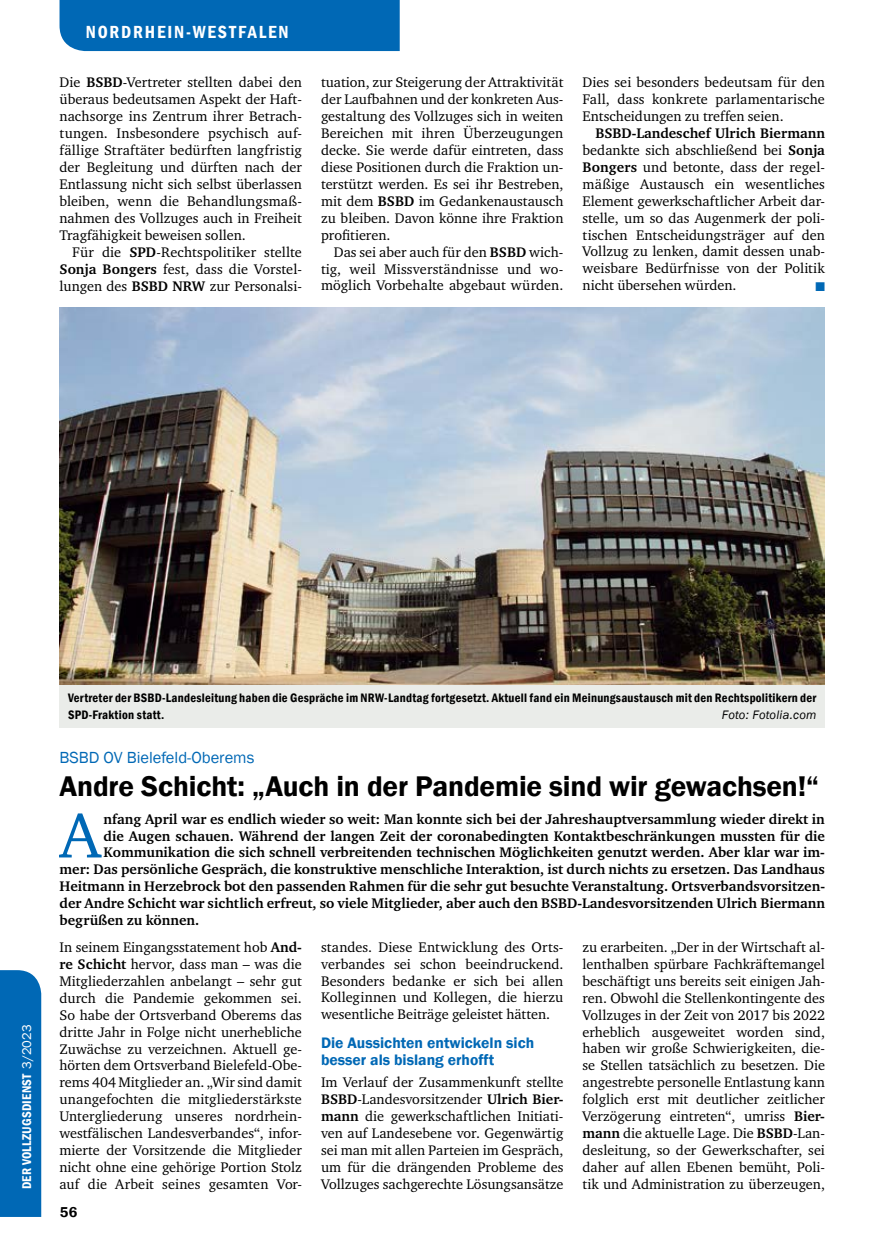
<style>
.page{position:relative;width:876px;height:1251px;background:#fff}
.page>*{position:absolute;margin:0;border:0;box-sizing:border-box;transform-origin:0 0}
.t1{font:64.8px "Charter ITC";color:#0068b5}
.t2{font:600 29.25px "Franklin Gothic";letter-spacing:-.005em;color:#000}
.t3{font:600 condensed 18px "Franklin Gothic";letter-spacing:.1em;color:#fff}
.t4{font:16.5px "Franklin Gothic";color:#0068b5}
.t5{font:600 15.6px/17px "Franklin Gothic";color:#0068b5}
.t6{font:600 14.7px "Franklin Gothic";color:#000}
.t7{font:14.25px/17px "Charter ITC";color:#000;text-align:justify}
.t8{font:700 14.25px "Charter ITC";color:#000}
.t9{font:600 condensed 13.05px "Franklin Gothic";letter-spacing:.015em;color:#fff}
.t10{font:600 condensed 12.6px/17px "Franklin Gothic";letter-spacing:.02em;color:#000}
.t11{font:italic 12.6px "Franklin Gothic";letter-spacing:.015em;color:#000}
.t12{font:12.6px "Zapf Dingbats";color:#0068b5}
.s1{font-weight:700}
.s2{font-weight:400;font-stretch:normal}
</style>
<div class="page">
<div style="left:0;top:970px;width:41px;height:246px;background:#0068b5"></div>
<div style="left:60px;top:0;width:340px;height:51px;background:#0068b5"></div>
<img style="left:60px;top:307px;width:765px;height:378px">
<div style="left:60px;top:685px;width:765px;height:42px;background:#eaece9"></div>
<p class="t3" style="left:86px;top:20px;width:204px">NORDRHEIN-WESTFALEN</p>
<p class="t7" style="left:60px;top:74px;width:244px">Die <span class="s1">BSBD</span>-Vertreter stellten dabei den</p>
<p class="t7" style="left:60px;top:91px;width:244px">überaus bedeutsamen Aspekt der Haft-</p>
<p class="t7" style="left:60px;top:108px;width:244px">nachsorge ins Zentrum ihrer Betrach-</p>
<p class="t7" style="left:60px;top:125px;width:244px">tungen. Insbesondere psychisch auf-</p>
<p class="t7" style="left:60px;top:141px;width:244px">fällige Straftäter bedürften langfristig</p>
<p class="t7" style="left:60px;top:158px;width:244px">der Begleitung und dürften nach der</p>
<p class="t7" style="left:60px;top:175px;width:244px">Entlassung nicht sich selbst überlassen</p>
<p class="t7" style="left:60px;top:192px;width:244px">bleiben, wenn die Behandlungsmaß-</p>
<p class="t7" style="left:60px;top:209px;width:244px">nahmen des Vollzuges auch in Freiheit</p>
<p class="t7" style="left:60px;top:226px;width:188px">Tragfähigkeit beweisen sollen.</p>
<p class="t7" style="left:72px;top:243px;width:231px">Für die <span class="s1">SPD</span>-Rechtspolitiker stellte</p>
<p class="t7" style="left:60px;top:260px;width:244px"><span class="s1">Sonja Bongers</span> fest, dass die Vorstel-</p>
<p class="t7" style="left:60px;top:277px;width:244px">lungen des <span class="s1">BSBD NRW</span> zur Personalsi-</p>
<p class="t7" style="left:321px;top:74px;width:244px">tuation, zur Steigerung der Attraktivität</p>
<p class="t7" style="left:321px;top:91px;width:244px">der Laufbahnen und der konkreten Aus-</p>
<p class="t7" style="left:321px;top:107px;width:244px">gestaltung des Vollzuges sich in weiten</p>
<p class="t7" style="left:321px;top:124px;width:244px">Bereichen mit ihren Überzeugungen</p>
<p class="t7" style="left:321px;top:141px;width:244px">decke. Sie werde dafür eintreten, dass</p>
<p class="t7" style="left:321px;top:158px;width:244px">diese Positionen durch die Fraktion un-</p>
<p class="t7" style="left:321px;top:175px;width:244px">terstützt werden. Es sei ihr Bestreben,</p>
<p class="t7" style="left:321px;top:192px;width:244px">mit dem <span class="s1">BSBD</span> im Gedankenaustausch</p>
<p class="t7" style="left:321px;top:209px;width:244px">zu bleiben. Davon könne ihre Fraktion</p>
<p class="t7" style="left:321px;top:226px;width:71px">profitieren.</p>
<p class="t7" style="left:334px;top:243px;width:231px">Das sei aber auch für den <span class="s1">BSBD</span> wich-</p>
<p class="t7" style="left:321px;top:260px;width:244px">tig, weil Missverständnisse und wo-</p>
<p class="t7" style="left:321px;top:277px;width:244px">möglich Vorbehalte abgebaut würden.</p>
<p class="t7" style="left:583px;top:74px;width:244px">Dies sei besonders bedeutsam für den</p>
<p class="t7" style="left:583px;top:90px;width:244px">Fall, dass konkrete parlamentarische</p>
<p class="t7" style="left:583px;top:107px;width:203px">Entscheidungen zu treffen seien.</p>
<p class="t8" style="left:595px;top:124px;width:231px">BSBD-Landeschef Ulrich Biermann</p>
<p class="t7" style="left:583px;top:141px;width:244px">bedankte sich abschließend bei <span class="s1">Sonja</span></p>
<p class="t7" style="left:583px;top:158px;width:244px"><span class="s1">Bongers</span> und betonte, dass der regel-</p>
<p class="t7" style="left:583px;top:175px;width:244px">mäßige Austausch ein wesentliches</p>
<p class="t7" style="left:583px;top:192px;width:243px">Element gewerkschaftlicher Arbeit dar-</p>
<p class="t7" style="left:583px;top:209px;width:243px">stelle, um so das Augenmerk der poli-</p>
<p class="t7" style="left:583px;top:226px;width:244px">tischen Entscheidungsträger auf den</p>
<p class="t7" style="left:583px;top:243px;width:244px">Vollzug zu lenken, damit dessen unab-</p>
<p class="t7" style="left:583px;top:260px;width:244px">weisbare Bedürfnisse von der Politik</p>
<p class="t7" style="left:583px;top:277px;width:155px">nicht übersehen würden.</p>
<p class="t12" style="left:815px;top:280px;width:11px">■</p>
<p class="t9" style="left:18px;top:1188px;width:166px;rotate:-90deg">DER VOLLZUGSDIENST <span class="s2">3/2023</span></p>
<p class="t10" style="left:68px;top:689px;width:750px">Vertreter der BSBD-Landesleitung haben die Gespräche im NRW-Landtag fortgesetzt. Aktuell fand ein Meinungsaustausch mit den Rechtspolitikern der<br>SPD-Fraktion statt.</p>
<p class="t11" style="left:722px;top:707px;width:96px">Foto: Fotolia.com</p>
<p class="t4" style="left:60px;top:747px;width:196px">BSBD OV Bielefeld-Oberems</p>
<p class="t2" style="left:60px;top:768px;width:761px">Andre Schicht: „Auch in der Pandemie sind wir gewachsen!“</p>
<p class="t1" style="left:60px;top:794px;width:43px">A</p>
<p class="t8" style="left:104px;top:809px;width:723px">nfang April war es endlich wieder so weit: Man konnte sich bei der Jahreshauptversammlung wieder direkt in</p>
<p class="t8" style="left:104px;top:826px;width:723px">die Augen schauen. Während der langen Zeit der coronabedingten Kontaktbeschränkungen mussten für die</p>
<p class="t8" style="left:104px;top:843px;width:723px">Kommunikation die sich schnell verbreitenden technischen Möglichkeiten genutzt werden. Aber klar war im-</p>
<p class="t8" style="left:60px;top:860px;width:767px">mer: Das persönliche Gespräch, die konstruktive menschliche Interaktion, ist durch nichts zu ersetzen. Das Landhaus</p>
<p class="t8" style="left:60px;top:877px;width:767px">Heitmann in Herzebrock bot den passenden Rahmen für die sehr gut besuchte Veranstaltung. Ortsverbandsvorsitzen-</p>
<p class="t8" style="left:60px;top:894px;width:767px">der Andre Schicht war sichtlich erfreut, so viele Mitglieder, aber auch den BSBD-Landesvorsitzenden Ulrich Biermann</p>
<p class="t8" style="left:60px;top:911px;width:141px">begrüßen zu können.</p>
<p class="t7" style="left:60px;top:938px;width:244px">In seinem Eingangsstatement hob <span class="s1">And&shy;re Schicht</span> hervor, dass man – was die Mitgliederzahlen anbelangt – sehr gut durch die Pandemie gekommen sei.<br>So habe der Ortsverband Oberems das dritte Jahr in Folge nicht unerhebliche Zuwächse zu verzeichnen. Aktuell ge&shy;hörten dem Ortsverband Bielefeld-Obe&shy;rems 404 Mitglieder an. „Wir sind damit unangefochten die mitgliederstärkste Untergliederung unseres nordrhein&shy;westfälischen Landesverbandes“, infor&shy;mierte der Vorsitzende die Mitglieder nicht ohne eine gehörige Portion Stolz auf die Arbeit seines gesamten Vor-</p>
<p class="t7" style="left:321px;top:938px;width:244px">standes. Diese Entwicklung des Orts&shy;verbandes sei schon beeindruckend.<br>Besonders bedanke er sich bei allen Kolleginnen und Kollegen, die hierzu wesentliche Beiträge geleistet hätten.</p>
<p class="t7" style="left:583px;top:938px;width:244px">zu erarbeiten. „Der in der Wirtschaft al&shy;lenthalben spürbare Fachkräftemangel beschäftigt uns bereits seit einigen Jah&shy;ren. Obwohl die Stellenkontingente des Vollzuges in der Zeit von 2017 bis 2022 erheblich ausgeweitet worden sind, haben wir große Schwierigkeiten, die&shy;se Stellen tatsächlich zu besetzen. Die angestrebte personelle Entlastung kann folglich erst mit deutlicher zeitlicher Verzögerung eintreten“, umriss <span class="s1">Bier&shy;mann</span> die aktuelle Lage. Die <span class="s1">BSBD</span>-Lan&shy;desleitung, so der Gewerkschafter, sei daher auf allen Ebenen bemüht, Poli&shy;tik und Administration zu überzeugen,</p>
<p class="t5" style="left:321px;top:1033px;width:215px">Die Aussichten entwickeln sich besser als bislang erhofft</p>
<p class="t7" style="left:321px;top:1073px;width:244px">Im Verlauf der Zusammenkunft stellte <span class="s1">BSBD</span>-Landesvorsitzender <span class="s1">Ulrich Bier&shy;mann</span> die gewerkschaftlichen Initiati&shy;ven auf Landesebene vor. Gegenwärtig sei man mit allen Parteien im Gespräch, um für die drängenden Probleme des Vollzuges sachgerechte Lösungsansätze</p>
<p class="t6" style="left:60px;top:1202px;width:19px">56</p>
</div>
